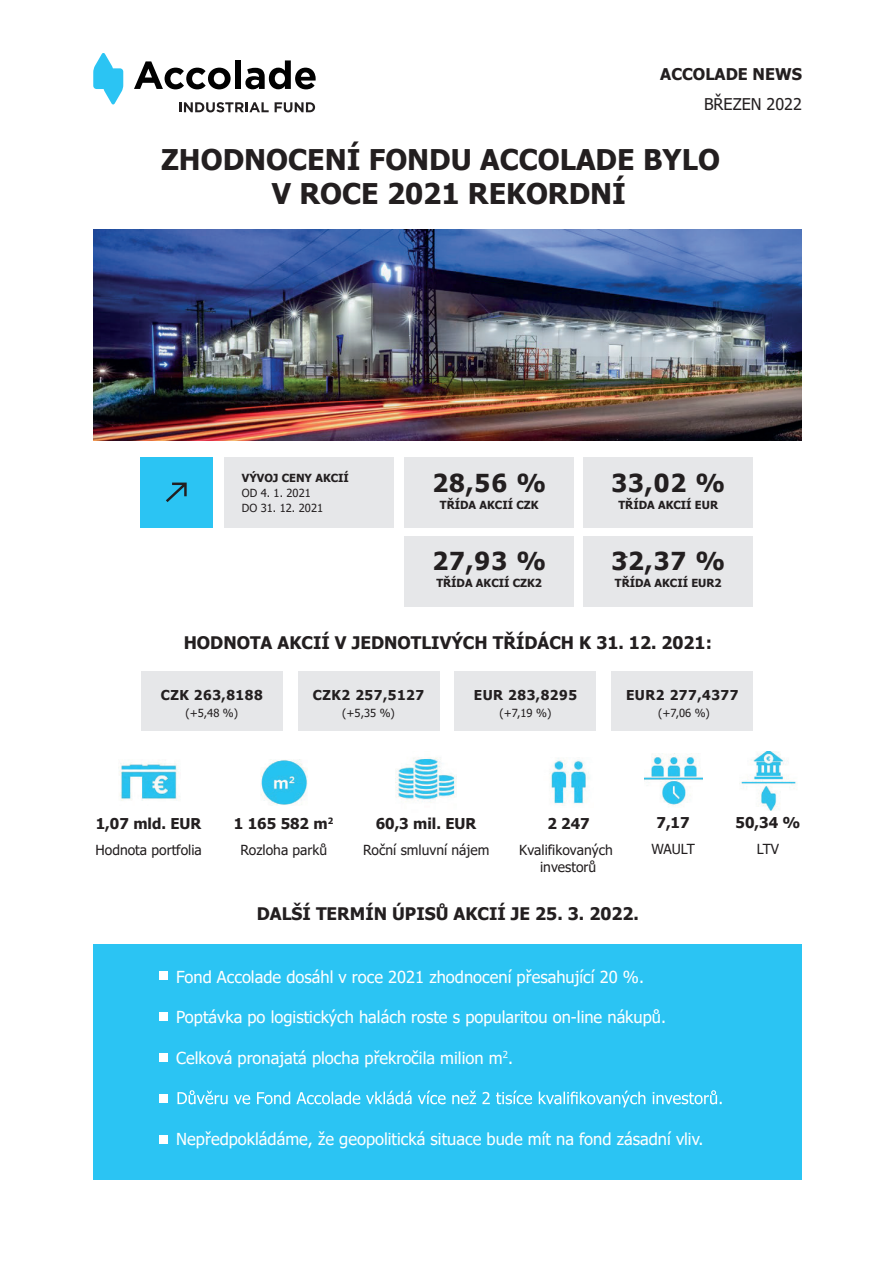
<style>
.page{position:relative;width:893px;height:1263px;background:#fff}
.page>*{position:absolute;margin:0;border:0;box-sizing:border-box;transform-origin:0 0}
.t1{font:700 28.5px/34.2px "Tahoma";color:#231f20;text-align:center}
.t2{font:700 24.75px "Tahoma";letter-spacing:.04em;color:#231f20}
.t3{font:700 17.4px "Tahoma";color:#231f20}
.t4{font:16.5px "Tahoma";color:#fff}
.t5{font:700 16.2px "Tahoma";color:#231f20}
.t6{font:16.2px "Tahoma";color:#231f20}
.t7{font:16.05px "Tahoma";color:#231f20}
.t8{font:700 14.85px "Tahoma";color:#231f20}
.t9{font:13.8px/16.6px "Tahoma";color:#231f20;text-align:center}
.t10{font:700 13.65px "Tahoma";letter-spacing:.04em;color:#231f20}
.t11{font:700 11.1px "Tahoma";color:#231f20}
.t12{font:11.1px/14.9px "Tahoma";color:#231f20}
</style>
<div class="page">
<svg style="left:134px;top:61px;width:97px;height:28px"></svg>
<div style="left:235px;top:60px;width:6px;height:29px;background:#010101"></div>
<svg style="left:245px;top:60px;width:71px;height:29px"></svg>
<svg style="left:93px;top:53px;width:30px;height:52px"></svg>
<svg style="left:179px;top:102px;width:90px;height:10px"></svg>
<svg style="left:275px;top:102px;width:40px;height:10px"></svg>
<img style="left:93px;top:230px;width:708px;height:211px">
<img style="left:119px;top:763px;width:60px;height:38px">
<img style="left:261px;top:759px;width:46px;height:46px">
<img style="left:644px;top:754px;width:58px;height:52px">
<img style="left:396px;top:757px;width:61px;height:46px">
<img style="left:739px;top:751px;width:57px;height:60px">
<img style="left:550px;top:758px;width:39px;height:46px">
<div style="left:93px;top:944px;width:708px;height:235px;background:#2bc4f3"></div>
<svg style="left:177px;top:1090px;width:545px;height:17px"></svg>
<div style="left:159px;top:971px;width:8px;height:8px;background:#fff"></div>
<div style="left:159px;top:1053px;width:8px;height:8px;background:#fff"></div>
<div style="left:159px;top:1012px;width:8px;height:8px;background:#fff"></div>
<div style="left:159px;top:1094px;width:8px;height:8px;background:#fff"></div>
<div style="left:159px;top:1135px;width:8px;height:8px;background:#fff"></div>
<div style="left:141px;top:458px;width:72px;height:70px;background:#2bc4f3"></div>
<div style="left:224px;top:458px;width:169px;height:70px;background:#e6e7e9"></div>
<div style="left:405px;top:458px;width:169px;height:70px;background:#e6e7e9"></div>
<div style="left:141px;top:672px;width:142px;height:59px;background:#e6e7e9"></div>
<div style="left:454px;top:672px;width:142px;height:59px;background:#e6e7e9"></div>
<div style="left:298px;top:672px;width:142px;height:59px;background:#e6e7e9"></div>
<div style="left:611px;top:672px;width:142px;height:59px;background:#e6e7e9"></div>
<div style="left:405px;top:536px;width:169px;height:70px;background:#e6e7e9"></div>
<div style="left:584px;top:458px;width:169px;height:70px;background:#e6e7e9"></div>
<div style="left:584px;top:536px;width:169px;height:70px;background:#e6e7e9"></div>
<svg style="left:166px;top:483px;width:21px;height:19px"></svg>
<p class="t5" style="left:660px;top:62px;width:143px">ACCOLADE NEWS</p>
<p class="t6" style="left:704px;top:93px;width:99px">BŘEZEN 2022</p>
<h1 class="t1" style="left:161px;top:144px;width:560px">ZHODNOCENÍ FONDU ACCOLADE BYLO<br>V ROCE 2021 REKORDNÍ</h1>
<p class="t11" style="left:242px;top:470px;width:109px">VÝVOJ CENY AKCIÍ</p>
<p class="t12" style="left:242px;top:486px;width:83px">OD 4. 1. 2021<br>DO 31. 12. 2021</p>
<h2 class="t2" style="left:432px;top:466px;width:115px">28,56 %</h2>
<p class="t11" style="left:440px;top:497px;width:100px">TŘÍDA AKCIÍ CZK</p>
<h2 class="t2" style="left:432px;top:544px;width:115px">27,93 %</h2>
<p class="t11" style="left:436px;top:575px;width:107px">TŘÍDA AKCIÍ CZK2</p>
<h2 class="t2" style="left:611px;top:466px;width:115px">33,02 %</h2>
<p class="t11" style="left:618px;top:497px;width:101px">TŘÍDA AKCIÍ EUR</p>
<h2 class="t2" style="left:611px;top:544px;width:115px">32,37 %</h2>
<p class="t11" style="left:615px;top:575px;width:108px">TŘÍDA AKCIÍ EUR2</p>
<p class="t7" style="left:622px;top:546px;width:7px">-</p>
<p class="t3" style="left:184px;top:631px;width:530px">HODNOTA AKCIÍ V JEDNOTLIVÝCH TŘÍDÁCH K 31. 12. 2021:</p>
<p class="t10" style="left:161px;top:685px;width:103px">CZK 263,8188</p>
<p class="t12" style="left:185px;top:706px;width:54px">(+5,48 %)</p>
<p class="t10" style="left:313px;top:685px;width:113px">CZK2 257,5127</p>
<p class="t12" style="left:342px;top:706px;width:54px">(+5,35 %)</p>
<p class="t10" style="left:474px;top:685px;width:105px">EUR 283,8295</p>
<p class="t12" style="left:499px;top:706px;width:53px">(+7,19 %)</p>
<p class="t10" style="left:626px;top:685px;width:114px">EUR2 277,4377</p>
<p class="t12" style="left:658px;top:706px;width:53px">(+7,06 %)</p>
<p class="t8" style="left:96px;top:813px;width:107px">1,07 mld. EUR</p>
<p class="t9" style="left:96px;top:842px;width:108px">Hodnota portfolia</p>
<p class="t8" style="left:234px;top:813px;width:101px">1 165 582 m<sup>2</sup></p>
<p class="t9" style="left:240px;top:842px;width:88px">Rozloha parků</p>
<p class="t8" style="left:376px;top:813px;width:102px">60,3 mil. EUR</p>
<p class="t9" style="left:363px;top:842px;width:128px">Roční smluvní nájem</p>
<p class="t9" style="left:519px;top:842px;width:95px">Kvalifikovaných investorů</p>
<p class="t8" style="left:547px;top:813px;width:44px">2 247</p>
<p class="t8" style="left:656px;top:812px;width:35px">7,17</p>
<p class="t9" style="left:651px;top:841px;width:45px">WAULT</p>
<p class="t8" style="left:736px;top:812px;width:66px">50,34 %</p>
<p class="t9" style="left:757px;top:841px;width:24px">LTV</p>
<p class="t3" style="left:257px;top:902px;width:384px">DALŠÍ TERMÍN ÚPISŮ AKCIÍ JE 25. 3. 2022.</p>
<p class="t4" style="left:176px;top:965px;width:469px">Fond Accolade dosáhl v roce 2021 zhodnocení přesahující 20 %.</p>
<p class="t4" style="left:176px;top:1006px;width:491px">Poptávka po logistických halách roste s popularitou on-line nákupů.</p>
<p class="t4" style="left:176px;top:1046px;width:338px">Celková pronajatá plocha překročila milion m<sup>2</sup>.</p>
<p class="t4" style="left:176px;top:1127px;width:529px">Nepředpokládáme, že geopolitická situace bude mít na fond zásadní vliv.</p>
</div>
